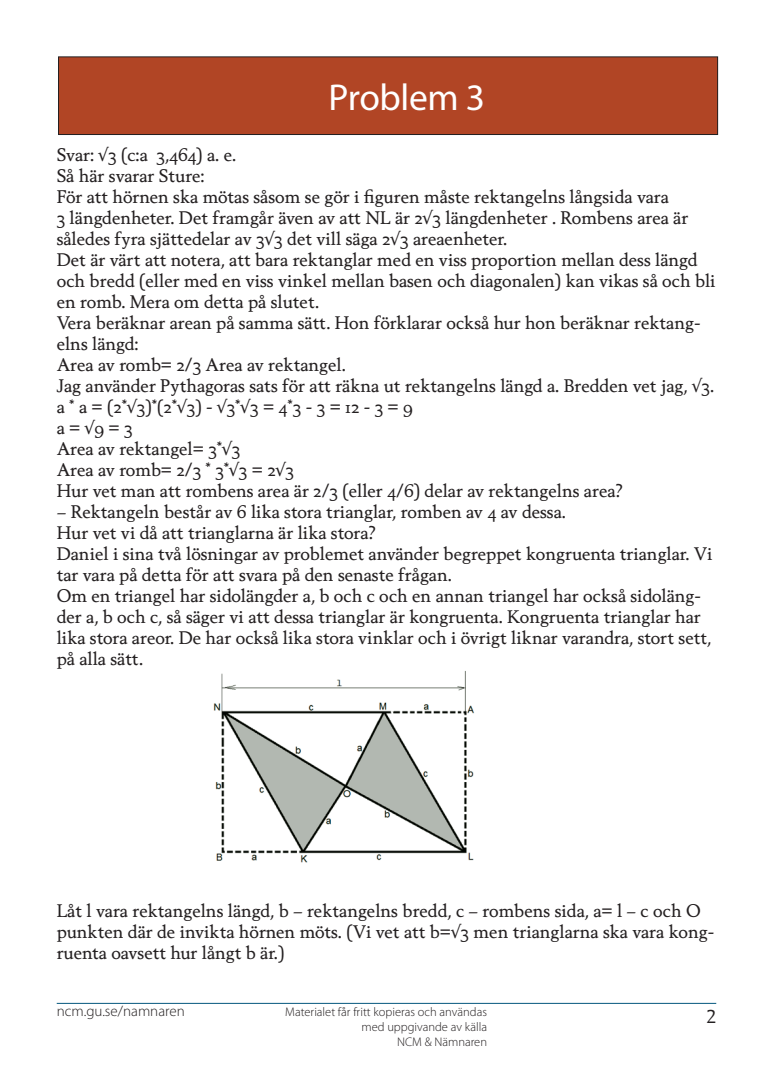
<style>
.page{position:relative;width:773px;height:1081px;background:#fff}
.page>*{position:absolute;margin:0;border:0;box-sizing:border-box;transform-origin:0 0}
.t1{font:37.5px "Myriad Pro";letter-spacing:-.01em;color:#fff}
.t2{font:18.75px "Berling Nova Text Pro";color:#231f20}
.t3{font:17.5px/21px "Berling Nova Text Pro";color:#231f20}
.t4{font:300 15px "Myriad Pro";color:#231f20}
.t5{font:300 12.5px/15px "Myriad Pro";color:#231f20;text-align:right}
</style>
<div class="page">
<hr style="left:57px;top:1003px;width:659px;height:1px;background:#04577d">
<div style="left:58px;top:57px;width:659px;height:77px;background:#b14525"></div>
<div style="left:58px;top:57px;width:659px;height:78px;border:1px solid #231f20"></div>
<img style="left:213px;top:671px;width:262px;height:192px">
<h1 class="t1" style="left:328px;top:77px;width:158px">Problem 3</h1>
<p class="t3" style="left:57px;top:143px;width:660px">Svar: √3 (c:a 3,464) a. e.<br>Så här svarar Sture:<br>För att hörnen ska mötas såsom se gör i figuren måste rektangelns långsida vara<br>3 längdenheter. Det framgår även av att NL är 2√3 längdenheter . Rombens area är således fyra sjättedelar av 3√3 det vill säga 2√3 areaenheter.<br>Det är värt att notera, att bara rektanglar med en viss proportion mellan dess längd och bredd (eller med en viss vinkel mellan basen och diagonalen) kan vikas så och bli en romb. Mera om detta på slutet.<br>Vera beräknar arean på samma sätt. Hon förklarar också hur hon beräknar rektang&shy;elns längd:<br>Area av romb= 2/3 Area av rektangel.<br>Jag använder Pythagoras sats för att räkna ut rektangelns längd a. Bredden vet jag, √3. a * a = (2*√3)*(2*√3) - √3*√3 = 4*3 - 3 = 12 - 3 = 9<br>a = √9 = 3<br>Area av rektangel= 3*√3<br>Area av romb= 2/3 * 3*√3 = 2√3<br>Hur vet man att rombens area är 2/3 (eller 4/6) delar av rektangelns area?</p>
<p class="t3" style="left:57px;top:500px;width:657px">– Rektangeln består av 6 lika stora trianglar, romben av 4 av dessa.<br>Hur vet vi då att trianglarna är lika stora?<br>Daniel i sina två lösningar av problemet använder begreppet kongruenta trianglar. Vi tar vara på detta för att svara på den senaste frågan.<br>Om en triangel har sidolängder a, b och c och en annan triangel har också sidoläng&shy;der a, b och c, så säger vi att dessa trianglar är kongruenta. Kongruenta trianglar har lika stora areor. De har också lika stora vinklar och i övrigt liknar varandra, stort sett, på alla sätt.</p>
<p class="t3" style="left:57px;top:899px;width:659px">Låt l vara rektangelns längd, b – rektangelns bredd, c – rombens sida, a= l – c och O punkten där de invikta hörnen möts. (Vi vet att b=√3 men trianglarna ska vara kong&shy;ruenta oavsett hur långt b är.)</p>
<p class="t4" style="left:57px;top:1002px;width:129px">ncm.gu.se/namnaren</p>
<p class="t5" style="left:285px;top:1004px;width:203px">Materialet får fritt kopieras och användas med uppgivande av källa<br>NCM &amp; Nämnaren</p>
<p class="t2" style="left:706px;top:1004px;width:11px">2</p>
</div>
